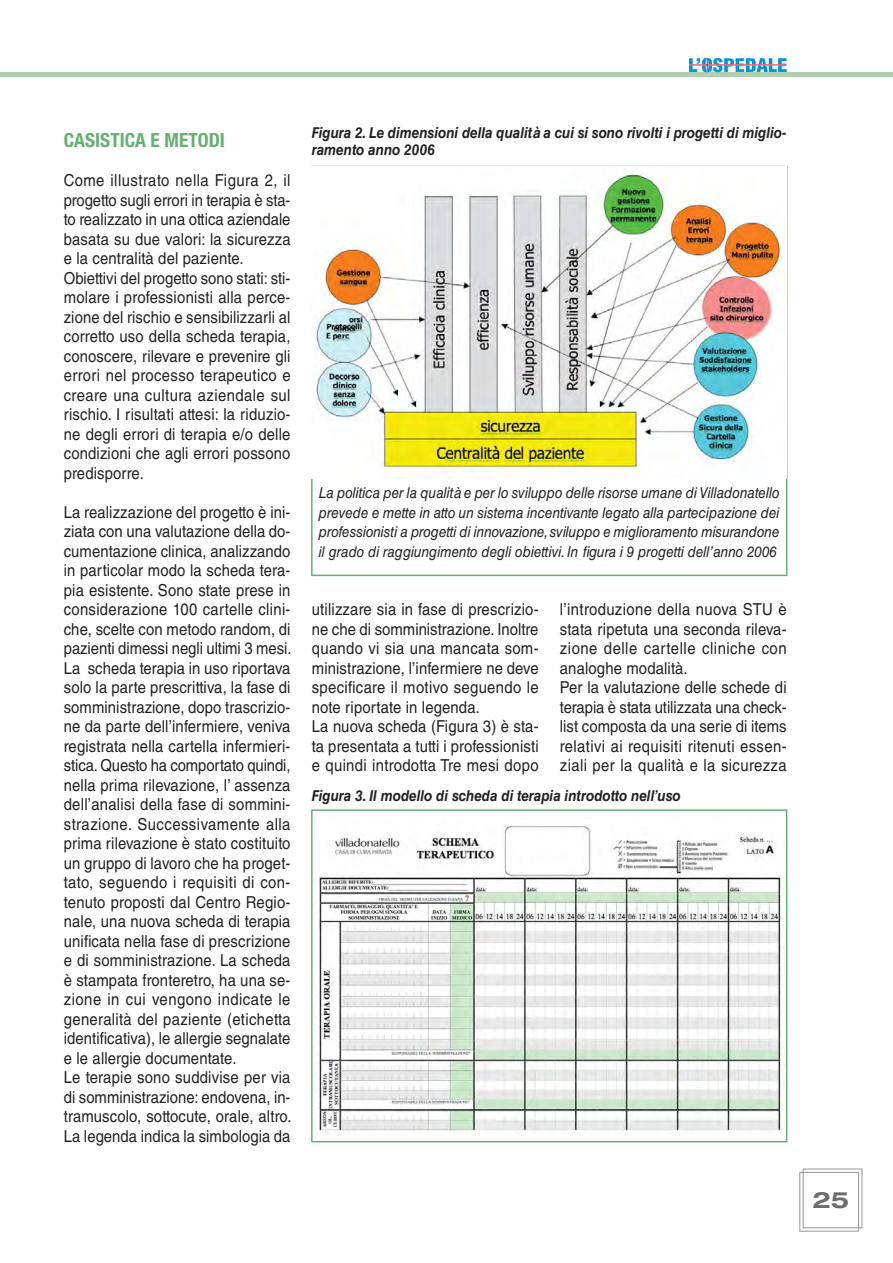
<style>
.page{position:relative;width:893px;height:1263px;background:#fff}
.page>*{position:absolute;margin:0;border:0;box-sizing:border-box;transform-origin:0 0}
.t1{font:700 expanded 22.5px "Helvetica Neue LT Std";color:#6d6e70}
.t2{font:700 condensed 19.5px "Helvetica Neue LT Std";color:#68af72}
.t3{font:16.5px/19.5px "Helvetica LT Std";letter-spacing:.01em;color:#231f20;scale:.9 1}
.t4{font:italic 15px/19.5px "Helvetica LT Std";color:#231f20;text-align:justify;scale:.9 1}
.t5{font:italic 700 15px/16.5px "Helvetica LT Std";color:#231f20;scale:.9 1}
</style>
<div class="page">
<div style="left:0;top:72px;width:893px;height:5px;background:#afd0b0"></div>
<svg style="left:799px;top:1168px;width:64px;height:64px"></svg>
<svg style="left:689px;top:58px;width:98px;height:14px"></svg>
<hr style="left:689px;top:65px;width:97px;height:1px;background:#ed1c24">
<img style="left:315px;top:173px;width:472px;height:300px">
<img style="left:318px;top:825px;width:466px;height:309px">
<div style="left:311px;top:809px;width:476px;height:333px;border:2px solid #68af72"></div>
<p class="t2" style="left:64px;top:133px;width:163px">CASISTICA E METODI</p>
<p class="t3" style="left:64px;top:172px;width:253px">Come illustrato nella Figura 2, il progetto sugli errori in terapia è sta&shy;to realizzato in una ottica aziendale basata su due valori: la sicurezza e la centralità del paziente.<br>Obiettivi del progetto sono stati: sti&shy;molare i professionisti alla perce&shy;zione del rischio e sensibilizzarli al corretto uso della scheda terapia, conoscere, rilevare e prevenire gli errori nel processo terapeutico e creare una cultura aziendale sul rischio. I risultati attesi: la riduzio&shy;ne degli errori di terapia e/o delle condizioni che agli errori possono predisporre.</p>
<p class="t3" style="left:64px;top:504px;width:254px">La realizzazione del progetto è ini&shy;ziata con una valutazione della do&shy;cumentazione clinica, analizzando in particolar modo la scheda tera&shy;pia esistente. Sono state prese in considerazione 100 cartelle clini&shy;che, scelte con metodo random, di pazienti dimessi negli ultimi 3 mesi.<br>La scheda terapia in uso riportava solo la parte prescrittiva, la fase di somministrazione, dopo trascrizio&shy;ne da parte dell’infermiere, veniva registrata nella cartella infermieri&shy;stica. Questo ha comportato quindi, nella prima rilevazione, l’ assenza dell’analisi della fase di sommini&shy;strazione. Successivamente alla prima rilevazione è stato costituito un gruppo di lavoro che ha proget&shy;tato, seguendo i requisiti di con&shy;tenuto proposti dal Centro Regio&shy;nale, una nuova scheda di terapia unificata nella fase di prescrizione e di somministrazione. La scheda è stampata fronteretro, ha una se&shy;zione in cui vengono indicate le generalità del paziente (etichetta identificativa), le allergie segnalate e le allergie documentate.<br>Le terapie sono suddivise per via di somministrazione: endovena, in&shy;tramuscolo, sottocute, orale, altro.<br>La legenda indica la simbologia da</p>
<p class="t5" style="left:312px;top:126px;width:529px">Figura 2. Le dimensioni della qualità a cui si sono rivolti i progetti di miglio&shy;ramento anno 2006</p>
<p class="t4" style="left:319px;top:485px;width:513px">La politica per la qualità e per lo sviluppo delle risorse umane di Villadonatello prevede e mette in atto un sistema incentivante legato alla partecipazione dei professionisti a progetti di innovazione, sviluppo e miglioramento misurandone il grado di raggiungimento degli obiettivi. In figura i 9 progetti dell’anno 2006</p>
<p class="t3" style="left:312px;top:601px;width:253px">utilizzare sia in fase di prescrizio&shy;ne che di somministrazione. Inoltre quando vi sia una mancata som&shy;ministrazione, l’infermiere ne deve specificare il motivo seguendo le note riportate in legenda.<br>La nuova scheda (Figura 3) è sta&shy;ta presentata a tutti i professionisti e quindi introdotta Tre mesi dopo</p>
<p class="t3" style="left:560px;top:601px;width:253px">l’introduzione della nuova STU è stata ripetuta una seconda rileva&shy;zione delle cartelle cliniche con analoghe modalità.<br>Per la valutazione delle schede di terapia è stata utilizzata una check&shy;list composta da una serie di items relativi ai requisiti ritenuti essen&shy;ziali per la qualità e la sicurezza</p>
<p class="t5" style="left:312px;top:789px;width:411px">Figura 3. Il modello di scheda di terapia introdotto nell’uso</p>
<h1 class="t1" style="left:812px;top:1192px;width:38px">25</h1>
</div>
